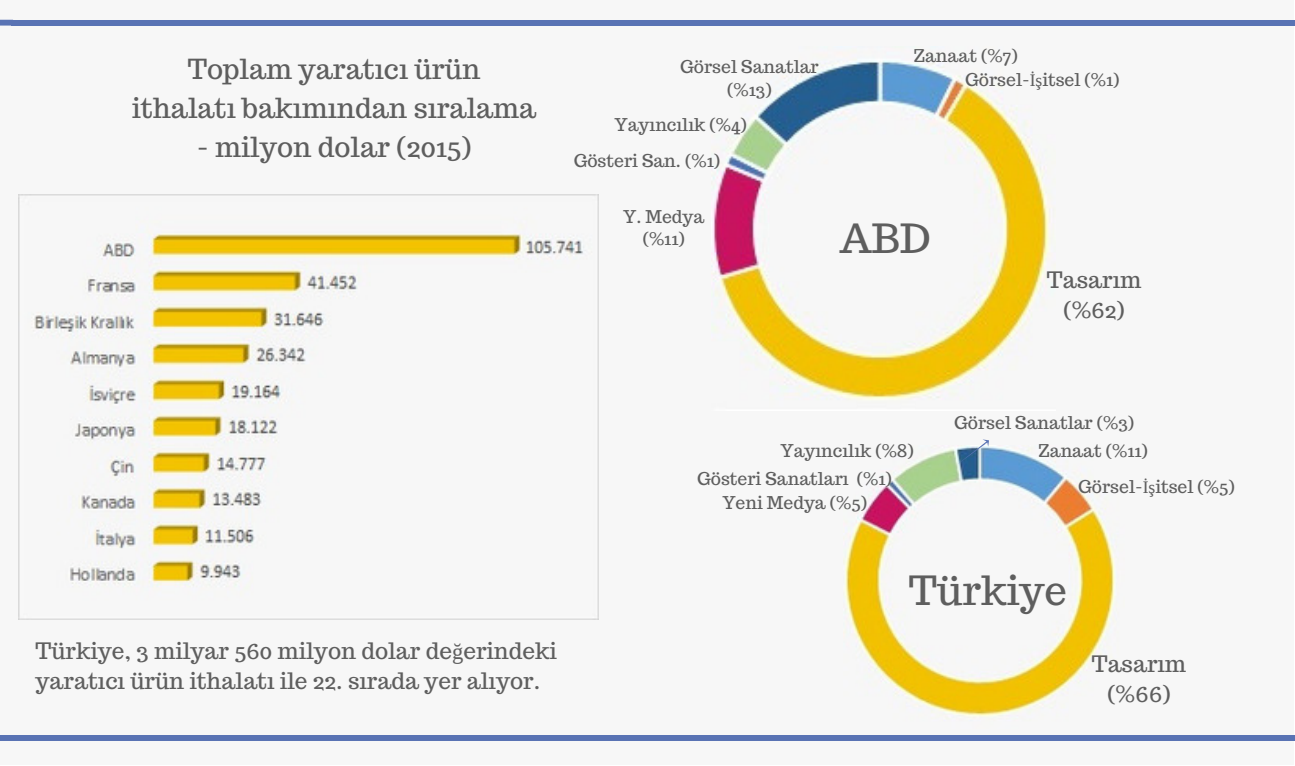
<style>
.page{position:relative;width:1295px;height:766px;background:#fff}
.page>*{position:absolute;margin:0;border:0;box-sizing:border-box;transform-origin:0 0}
.t1{font:40.25px "Trocchi";color:#5e5e5e}
.t2{font:27.5px/39.2px "Trocchi";color:#5e5e5e;text-align:center}
.t3{font:22.5px/30px "Trocchi";color:#5e5e5e;text-align:center}
.t4{font:17.5px/24.2px "Trocchi";color:#5e5e5e;text-align:center}
.s1{font-family:"Liberation Serif"}
</style>
<div class="page">
<div style="left:0;top:0;width:1293px;height:764px;background:#f7f7f7"></div>
<div style="left:11px;top:20px;width:1284px;height:6px;background:#5973b4"></div>
<svg style="left:0;top:19px;width:13px;height:7px"></svg>
<div style="left:0;top:735px;width:1295px;height:5px;background:#5973b4"></div>
<img style="left:19px;top:195px;width:580px;height:424px">
<img style="left:711px;top:61px;width:339px;height:339px">
<img style="left:844px;top:447px;width:271px;height:271px">
<svg style="left:957px;top:439px;width:35px;height:26px"></svg>
<h2 class="t2" style="left:132px;top:49px;width:406px">Toplam yaratıcı ürün<br>ithalatı bakımından sıralama</h2>
<h2 class="t2" style="left:197px;top:127px;width:276px">- milyon dolar (2015)</h2>
<p class="t4" style="left:680px;top:55px;width:140px;line-height:22.5px">Görsel Sanatlar (%13)</p>
<p class="t4" style="left:614px;top:112px;width:134px">Yayıncılık (%4)</p>
<p class="t4" style="left:574px;top:148px;width:148px">Gösteri San. (%1)</p>
<p class="t4" style="left:623px;top:205px;width:83px;line-height:22.5px">Y. Medya (%11)</p>
<p class="t4" style="left:965px;top:43px;width:156px;text-align:left;text-indent:-52px">Zanaat (%7)<br>Görsel-<span class="s1">İş</span>itsel (%1)</p>
<h1 class="t1" style="left:839px;top:212px;width:93px">ABD</h1>
<p class="t3" style="left:1047px;top:265px;width:96px">Tasarım (%62)</p>
<p class="t3" style="left:36px;top:635px;width:523px;text-align:left">Türkiye, 3 milyar 560 milyon dolar de<span class="s1">ğ</span>erindeki yaratıcı ürün ithalatı ile 22. sırada yer alıyor.</p>
<p class="t4" style="left:780px;top:438px;width:135px">Yayıncılık (%8)</p>
<p class="t4" style="left:697px;top:466px;width:196px">Gösteri Sanatları (%1)<br>Yeni Medya (%5)</p>
<p class="t4" style="left:954px;top:410px;width:181px">Görsel Sanatlar (%3)</p>
<p class="t4" style="left:1078px;top:432px;width:158px;line-height:35.5px;text-align:left;text-indent:-40px">Zanaat (%11)<br>Görsel-<span class="s1">İş</span>itsel (%5)</p>
<h1 class="t1" style="left:909px;top:563px;width:160px">Türkiye</h1>
<p class="t3" style="left:1092px;top:649px;width:96px">Tasarım (%66)</p>
</div>
